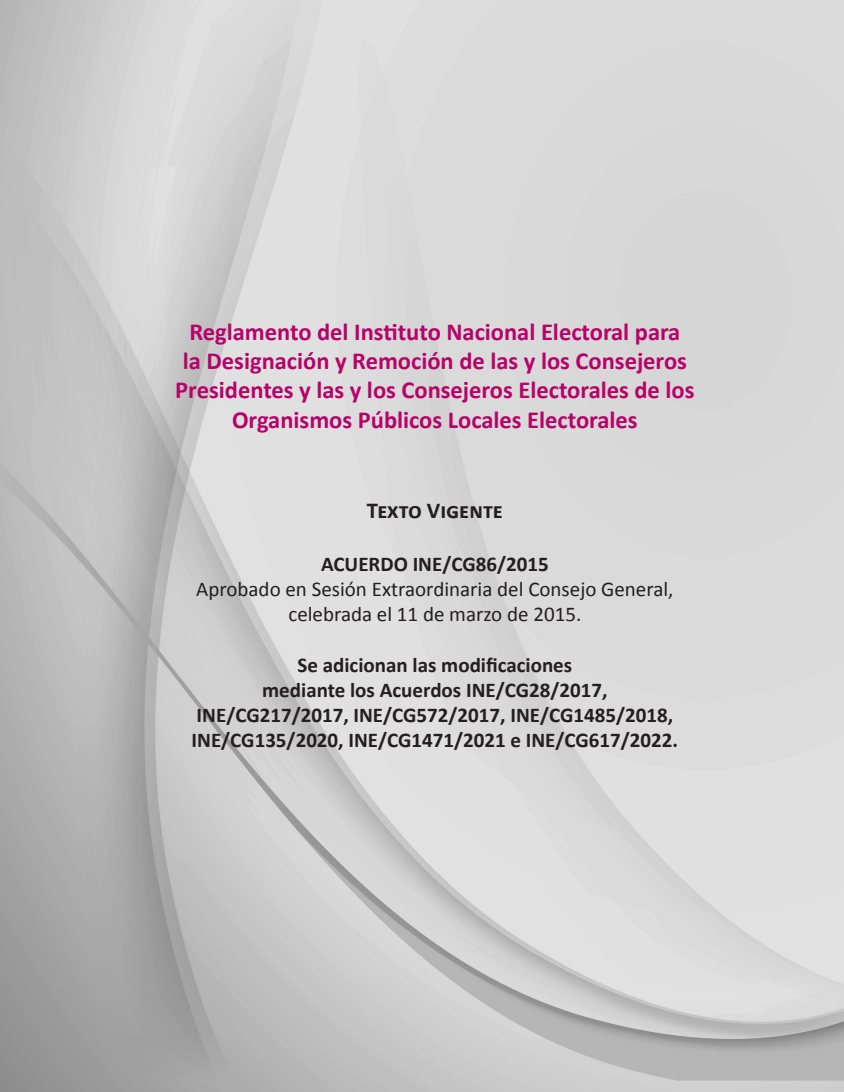
<style>
.page{position:relative;width:844px;height:1092px;background:#fff}
.page>*{position:absolute;margin:0;border:0;box-sizing:border-box;transform-origin:0 0}
.t1{font:700 24.5px "Calibri";color:#b70369}
.t2{font:700 22.75px "Calibri";color:#231f20}
.UNO{font:700 21px "Calibri";color:#231f20}
.t3{font:21px "Calibri";color:#231f20}
</style>
<div class="page">
<img style="left:0;top:0;width:843px;height:1091px">
<p class="t1" style="left:189px;top:316px;width:492px">Reglamento del Instituto Nacional Electoral para</p>
<p class="t1" style="left:183px;top:345px;width:505px">la Designación y Remoción de las y los Consejeros</p>
<p class="t1" style="left:175px;top:374px;width:520px">Presidentes y las y los Consejeros Electorales de los</p>
<p class="t1" style="left:232px;top:404px;width:407px">Organismos Públicos Locales Electorales</p>
<p class="t2" style="left:366px;top:496px;width:138px">Texto Vigente</p>
<p class="UNO" style="left:321px;top:550px;width:229px">ACUERDO INE/CG86/2015</p>
<p class="t3" style="left:196px;top:575px;width:478px">Aprobado en Sesión Extraordinaria del Consejo General,</p>
<p class="t3" style="left:288px;top:600px;width:294px">celebrada el 11 de marzo de 2015.</p>
<p class="UNO" style="left:297px;top:651px;width:276px">Se adicionan las modificaciones</p>
<p class="UNO" style="left:262px;top:676px;width:347px">mediante los Acuerdos INE/CG28/2017,</p>
<p class="UNO" style="left:196px;top:701px;width:478px">INE/CG217/2017, INE/CG572/2017, INE/CG1485/2018,</p>
<p class="UNO" style="left:191px;top:726px;width:488px">INE/CG135/2020, INE/CG1471/2021 e INE/CG617/2022.</p>
</div>
